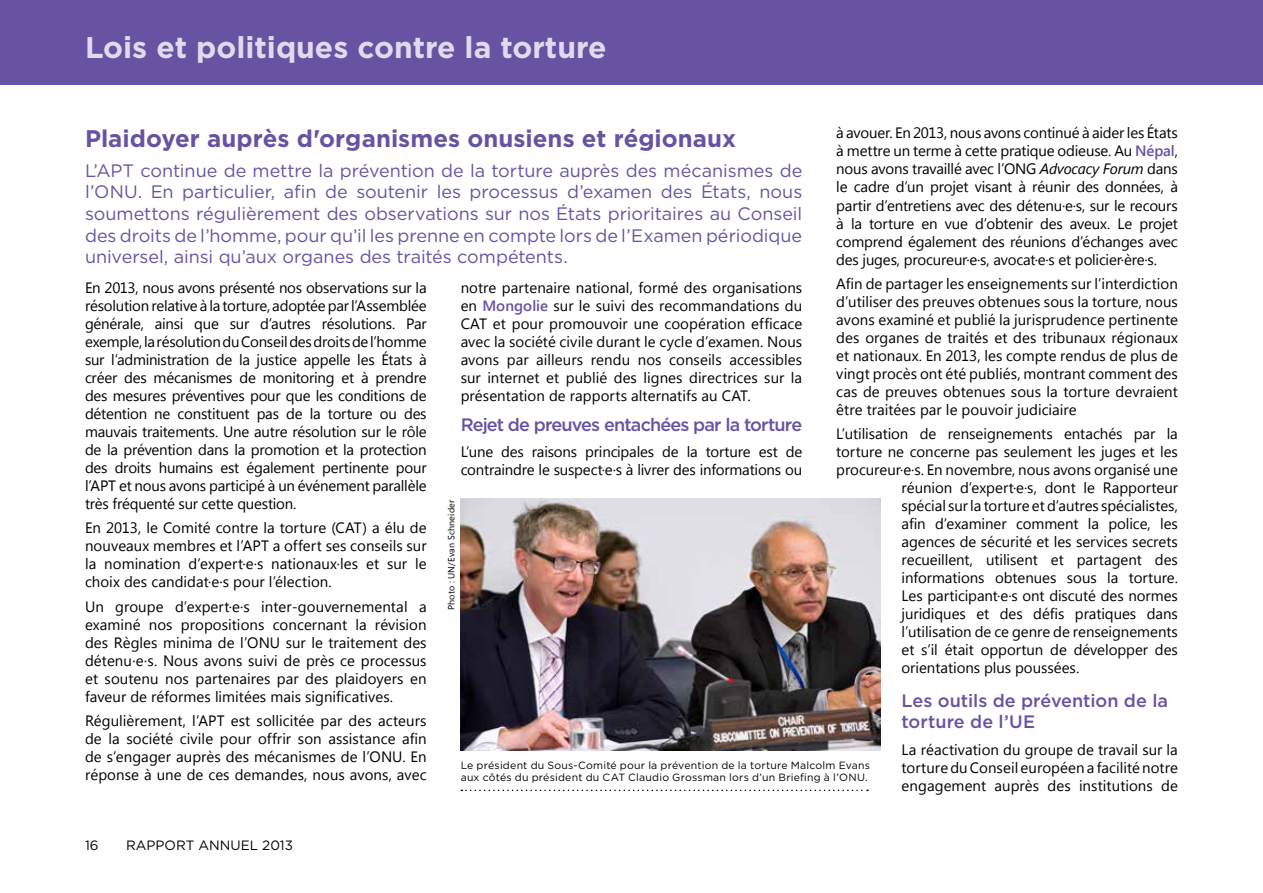
<style>
.page{position:relative;width:1263px;height:893px;background:#fff}
.page>*{position:absolute;margin:0;border:0;box-sizing:border-box;transform-origin:0 0}
.t1{font:700 30px "Gotham";color:#dfdbed}
.t2{font:700 24px "Gotham";color:#6852a2}
.t3{font:18px/21.6px "Gotham";letter-spacing:-.005em;color:#6852a2;text-align:justify}
.t4{font:500 18px/21px "Gotham";color:#6852a2}
.t5{font:500 18px "Gotham";letter-spacing:-.03em;color:#6852a2}
.t6{font:15px/18px "Segoe UI";color:#000;text-align:justify}
.t7{font:13.5px "Gotham";color:#000}
.t8{font:10.5px/12.6px "Gotham";letter-spacing:.02em;color:#000}
.t9{font:9px "Segoe UI";letter-spacing:.02em;color:#000}
.s1{font-weight:600;color:#6852a2}
.s2{font-style:italic}
.s3{font-family:"Gotham"}
</style>
<div class="page">
<div style="left:0;top:0;width:1263px;height:85px;background:#6852a2"></div>
<img style="left:461px;top:499px;width:419px;height:252px">
<svg style="left:461px;top:790px;width:407px;height:1px"></svg>
<h1 class="t1" style="left:85px;top:29px;width:523px">Lois et politiques contre la torture</h1>
<p class="t6" style="left:836px;top:123px;width:343px">à avouer. En 2013, nous avons continué à aider les États à mettre un terme à cette pratique odieuse. Au <span class="s1">Népal</span>, nous avons travaillé avec l’ONG <span class="s2">Advocacy Forum</span> dans le cadre d’un projet visant à réunir des données, à partir d’entretiens avec des détenu·e·s, sur le recours à la torture en vue d’obtenir des aveux. Le projet comprend également des réunions d’échanges avec des juges, procureur·e·s, avocat·e·s et policier·ère·s.</p>
<p class="t6" style="left:836px;top:274px;width:343px">Afin de partager les enseignements sur l’interdiction d’utiliser des preuves obtenues sous la torture, nous avons examiné et publié la jurisprudence pertinente des organes de traités et des tribunaux régionaux et nationaux. En 2013, les compte rendus de plus de vingt procès ont été publiés, montrant comment des cas de preuves obtenues sous la torture devraient être traitées par le pouvoir judiciaire</p>
<p class="t6" style="left:836px;top:424px;width:343px">L’utilisation de renseignements entachés par la</p>
<p class="t6" style="left:836px;top:442px;width:343px">torture ne concerne pas seulement les juges et les</p>
<p class="t6" style="left:836px;top:460px;width:343px">procureur·e·s. En novembre, nous avons organisé une</p>
<p class="t6" style="left:901px;top:478px;width:278px">réunion d’expert·e·s, dont le Rapporteur</p>
<p class="t6" style="left:901px;top:496px;width:278px">spécial sur la torture et d’autres spécialistes,</p>
<p class="t6" style="left:901px;top:514px;width:278px">afin d’examiner comment la police, les</p>
<p class="t6" style="left:901px;top:532px;width:278px">agences de sécurité et les services secrets</p>
<p class="t6" style="left:901px;top:550px;width:278px">recueillent, utilisent et partagent des</p>
<p class="t6" style="left:901px;top:568px;width:278px">informations obtenues sous la torture.</p>
<p class="t6" style="left:901px;top:586px;width:278px">Les participant·e·s ont discuté des normes</p>
<p class="t6" style="left:901px;top:604px;width:278px">juridiques et des défis pratiques dans</p>
<p class="t6" style="left:901px;top:622px;width:278px">l’utilisation de ce genre de renseignements</p>
<p class="t6" style="left:901px;top:640px;width:278px">et s’il était opportun de développer des</p>
<p class="t6" style="left:901px;top:658px;width:179px">orientations plus poussées.</p>
<p class="t4" style="left:901px;top:690px;width:268px">Les outils de prévention de la torture de l’UE</p>
<p class="t6" style="left:901px;top:740px;width:278px">La réactivation du groupe de travail sur la torture du Conseil européen a facilité notre engagement auprès des institutions de</p>
<h2 class="t2" style="left:85px;top:124px;width:652px">Plaidoyer auprès d'organismes onusiens et régionaux</h2>
<p class="t3" style="left:85px;top:160px;width:719px">L’APT continue de mettre la prévention de la torture auprès des mécanismes de l’ONU. En particulier, afin de soutenir les processus d’examen des États, nous soumettons régulièrement des observations sur nos États prioritaires au Conseil des droits de l’homme, pour qu’il les prenne en compte lors de l’Examen périodique universel, ainsi qu’aux organes des traités compétents.</p>
<p class="t6" style="left:461px;top:278px;width:343px">notre partenaire national, formé des organisations en <span class="s1">Mongolie</span> sur le suivi des recommandations du CAT et pour promouvoir une coopération efficace avec la société civile durant le cycle d’examen. Nous avons par ailleurs rendu nos conseils accessibles sur internet et publié des lignes directrices sur la présentation de rapports alternatifs au CAT.</p>
<p class="t5" style="left:461px;top:413px;width:343px">Rejet de preuves entachées par la torture</p>
<p class="t6" style="left:461px;top:442px;width:343px">L’une des raisons principales de la torture est de contraindre le suspect·e·s à livrer des informations ou</p>
<p class="t6" style="left:85px;top:278px;width:343px">En 2013, nous avons présenté nos observations sur la résolution relative à la torture, adoptée par l’Assemblée générale, ainsi que sur d’autres résolutions. Par exemple, la résolution du Conseil des droits de l’homme sur l’administration de la justice appelle les États à créer des mécanismes de monitoring et à prendre des mesures préventives pour que les conditions de détention ne constituent pas de la torture ou des mauvais traitements. Une autre résolution sur le rôle de la prévention dans la promotion et la protection des droits humains est également pertinente pour l’APT et nous avons participé à un événement parallèle très fréquenté sur cette question.</p>
<p class="t6" style="left:85px;top:518px;width:343px">En 2013, le Comité contre la torture (CAT) a élu de nouveaux membres et l’APT a offert ses conseils sur la nomination d’expert·e·s nationaux<span class="s3">·</span>les et sur le choix des candidat·e·s pour l’élection.</p>
<p class="t6" style="left:85px;top:597px;width:343px">Un groupe d’expert·e·s inter-gouvernemental a examiné nos propositions concernant la révision des Règles minima de l’ONU sur le traitement des détenu<span class="s3">·</span>e<span class="s3">·</span>s. Nous avons suivi de près ce processus et soutenu nos partenaires par des plaidoyers en faveur de réformes limitées mais significatives.</p>
<p class="t6" style="left:85px;top:711px;width:343px">Régulièrement, l’APT est sollicitée par des acteurs de la société civile pour offrir son assistance afin de s’engager auprès des mécanismes de l’ONU. En réponse à une de ces demandes, nous avons, avec</p>
<p class="t9" style="left:445px;top:610px;width:112px;rotate:-90deg">Photo : UN/Evan Schneider</p>
<p class="t8" style="left:461px;top:758px;width:411px">Le président du Sous-Comité pour la prévention de la torture Malcolm Evans aux côtés du président du CAT Claudio Grossman lors d’un Briefing à l’ONU.</p>
<p class="t7" style="left:85px;top:837px;width:15px">16</p>
<p class="t7" style="left:126px;top:837px;width:168px">RAPPORT ANNUEL 2013</p>
</div>
